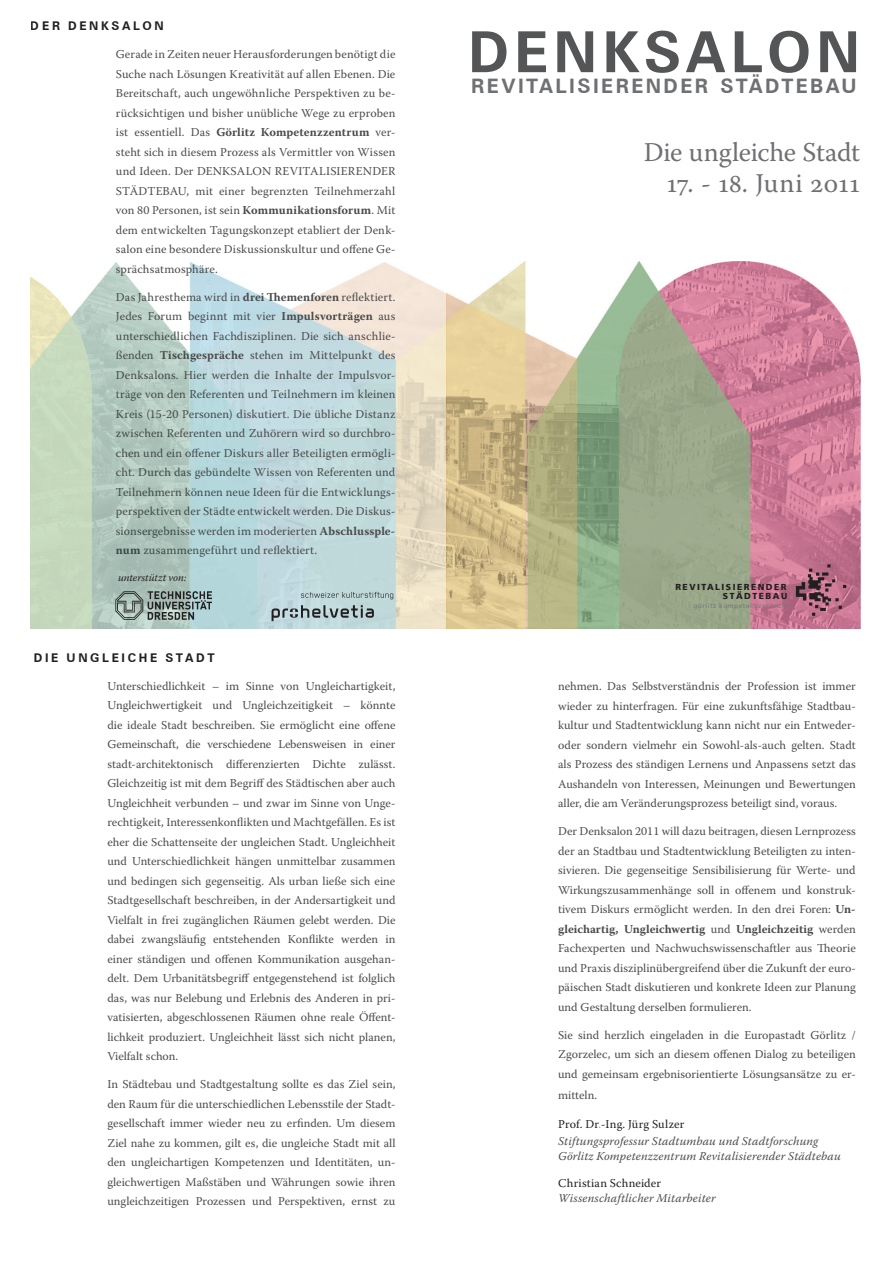
<style>
.page{position:relative;width:893px;height:1263px;background:#fff}
.page>*{position:absolute;margin:0;border:0;box-sizing:border-box;transform-origin:0 0}
.t1{font:700 56.7px "Zurich BT";letter-spacing:.09em;color:#545557}
.t2{font:27px "Warnock Pro";letter-spacing:-.01em;color:#6f7073}
.t3{font:700 19.95px "Zurich BT";letter-spacing:.12em;color:#6f7073}
.t4{font:12px/19.5px "Warnock Pro";color:#4b4c4d;text-align:justify}
.t5{font:italic 12px/15px "Warnock Pro";letter-spacing:.015em;color:#4b4c4d}
.t6{font:12px "Warnock Pro";letter-spacing:.02em;color:#231f20}
.t7{font:700 12px "Zurich BT";letter-spacing:.225em;color:#231f20}
.t8{font:italic 10.5px "Warnock Pro";color:#231f20}
.t9{font:900 8.7px/9.1px "Frutiger LT";letter-spacing:.17em;color:#231f20;text-align:right}
.t10{font:6.6px "Frutiger LT";letter-spacing:.07em;color:#76787b}
.s1{font-weight:700}
</style>
<div class="page">
<img style="left:31px;top:262px;width:829px;height:367px">
<svg style="left:796px;top:564px;width:50px;height:52px;background:#a36278"></svg>
<img style="left:116px;top:592px;width:95px;height:28px">
<svg style="left:301px;top:592px;width:92px;height:7px"></svg>
<svg style="left:272px;top:605px;width:102px;height:16px;background:#96a7aa"></svg>
<p class="t7" style="left:31px;top:19px;width:134px">DER DENKSALON</p>
<p class="t4" style="left:116px;top:44px;width:281px">Gerade in Zeiten neuer Herausforderungen benötigt die Suche nach Lösungen Kreativität auf allen Ebenen. Die Bereitschaft, auch ungewöhnliche Perspektiven zu be&shy;rücksichtigen und bisher unübliche Wege zu erproben ist essentiell. Das <span class="s1">Görlitz Kompetenzzentrum</span> ver&shy;steht sich in diesem Prozess als Vermittler von Wissen und Ideen. Der DENKSALON REVITALISIERENDER STÄDTEBAU, mit einer begrenzten Teilnehmerzahl von 80 Personen, ist sein <span class="s1">Kommunikationsforum</span>. Mit dem entwickelten Tagungskonzept etabliert der Denk&shy;salon eine besondere Diskussionskultur und offene Ge&shy;sprächsatmosphäre.</p>
<p class="t4" style="left:116px;top:287px;width:281px">Das Jahresthema wird in <span class="s1">drei Themenforen</span> reflektiert.<br>Jedes Forum beginnt mit vier <span class="s1">Impulsvorträgen</span> aus unterschiedlichen Fachdisziplinen. Die sich anschlie&shy;ßenden <span class="s1">Tischgespräche</span> stehen im Mittelpunkt des Denksalons. Hier werden die Inhalte der Impulsvor&shy;träge von den Referenten und Teilnehmern im kleinen Kreis (15-20 Personen) diskutiert. Die übliche Distanz zwischen Referenten und Zuhörern wird so durchbro&shy;chen und ein offener Diskurs aller Beteiligten ermögli&shy;cht. Durch das gebündelte Wissen von Referenten und Teilnehmern können neue Ideen für die Entwicklungs&shy;perspektiven der Städte entwickelt werden. Die Diskus&shy;sionsergebnisse werden im moderierten <span class="s1">Abschlussple&shy;num</span> zusammengeführt und reflektiert.</p>
<p class="t8" style="left:118px;top:571px;width:70px">unterstützt von:</p>
<p class="t7" style="left:34px;top:650px;width:182px">DIE UNGLEICHE STADT</p>
<p class="t4" style="left:107px;top:676px;width:290px">Unterschiedlichkeit – im Sinne von Ungleichartigkeit, Ungleichwertigkeit und Ungleichzeitigkeit – könnte die ideale Stadt beschreiben. Sie ermöglicht eine offene Gemeinschaft, die verschiedene Lebensweisen in einer stadt-architektonisch differenzierten Dichte zulässt.<br>Gleichzeitig ist mit dem Begriff des Städtischen aber auch Ungleichheit verbunden – und zwar im Sinne von Unge&shy;rechtigkeit, Interessenkonflikten und Machtgefällen. Es ist eher die Schattenseite der ungleichen Stadt. Ungleichheit und Unterschiedlichkeit hängen unmittelbar zusammen und bedingen sich gegenseitig. Als urban ließe sich eine Stadtgesellschaft beschreiben, in der Andersartigkeit und Vielfalt in frei zugänglichen Räumen gelebt werden. Die dabei zwangsläufig entstehenden Konflikte werden in einer ständigen und offenen Kommunikation ausgehan&shy;delt. Dem Urbanitätsbegriff entgegenstehend ist folglich das, was nur Belebung und Erlebnis des Anderen in pri&shy;vatisierten, abgeschlossenen Räumen ohne reale Öffent&shy;lichkeit produziert. Ungleichheit lässt sich nicht planen, Vielfalt schon.</p>
<p class="t4" style="left:107px;top:1074px;width:290px">In Städtebau und Stadtgestaltung sollte es das Ziel sein, den Raum für die unterschiedlichen Lebensstile der Stadt&shy;gesellschaft immer wieder neu zu erfinden. Um diesem Ziel nahe zu kommen, gilt es, die ungleiche Stadt mit all den ungleichartigen Kompetenzen und Identitäten, un&shy;gleichwertigen Maßstäben und Währungen sowie ihren ungleichzeitigen Prozessen und Perspektiven, ernst zu</p>
<h1 class="t1" style="left:468px;top:18px;width:393px">DENKSALON</h1>
<h3 class="t3" style="left:471px;top:74px;width:387px">REVITALISIERENDER STÄDTEBAU</h3>
<h2 class="t2" style="left:644px;top:136px;width:218px">Die ungleiche Stadt</h2>
<h2 class="t2" style="left:667px;top:167px;width:195px">17. - 18. Juni 2011</h2>
<p class="t9" style="left:675px;top:583px;width:113px">REVITALISIERENDER<br>STÄDTEBAU</p>
<p class="t10" style="left:693px;top:602px;width:95px">görlitz kompetenzzentrum</p>
<p class="t4" style="left:558px;top:676px;width:299px">nehmen. Das Selbstverständnis der Profession ist immer wieder zu hinterfragen. Für eine zukunftsfähige Stadtbau&shy;kultur und Stadtentwicklung kann nicht nur ein Entweder&shy;oder sondern vielmehr ein Sowohl-als-auch gelten. Stadt als Prozess des ständigen Lernens und Anpassens setzt das Aushandeln von Interessen, Meinungen und Bewertungen aller, die am Veränderungsprozess beteiligt sind, voraus.</p>
<p class="t4" style="left:558px;top:821px;width:299px">Der Denksalon 2011 will dazu beitragen, diesen Lernprozess der an Stadtbau und Stadtentwicklung Beteiligten zu inten&shy;sivieren. Die gegenseitige Sensibilisierung für Werte- und Wirkungszusammenhänge soll in offenem und konstruk&shy;tivem Diskurs ermöglicht werden. In den drei Foren: <span class="s1">Un&shy;gleichartig, Ungleichwertig</span> und <span class="s1">Ungleichzeitig</span> werden Fachexperten und Nachwuchswissenschaftler aus Theorie und Praxis disziplinübergreifend über die Zukunft der euro&shy;päischen Stadt diskutieren und konkrete Ideen zur Planung und Gestaltung derselben formulieren.</p>
<p class="t4" style="left:558px;top:1025px;width:299px">Sie sind herzlich eingeladen in die Europastadt Görlitz / Zgorzelec, um sich an diesem offenen Dialog zu beteiligen und gemeinsam ergebnisorientierte Lösungsansätze zu er-</p>
<p class="t4" style="left:558px;top:1085px;width:41px">mitteln.</p>
<p class="t6" style="left:558px;top:1117px;width:128px">Prof. Dr.-Ing. Jürg Sulzer</p>
<p class="t5" style="left:558px;top:1133px;width:284px">Stiftungsprofessur Stadtumbau und Stadtforschung<br>Görlitz Kompetenzzentrum Revitalisierender Städtebau</p>
<p class="t6" style="left:558px;top:1176px;width:104px">Christian Schneider</p>
<p class="t5" style="left:558px;top:1190px;width:159px">Wissenschaftlicher Mitarbeiter</p>
</div>
